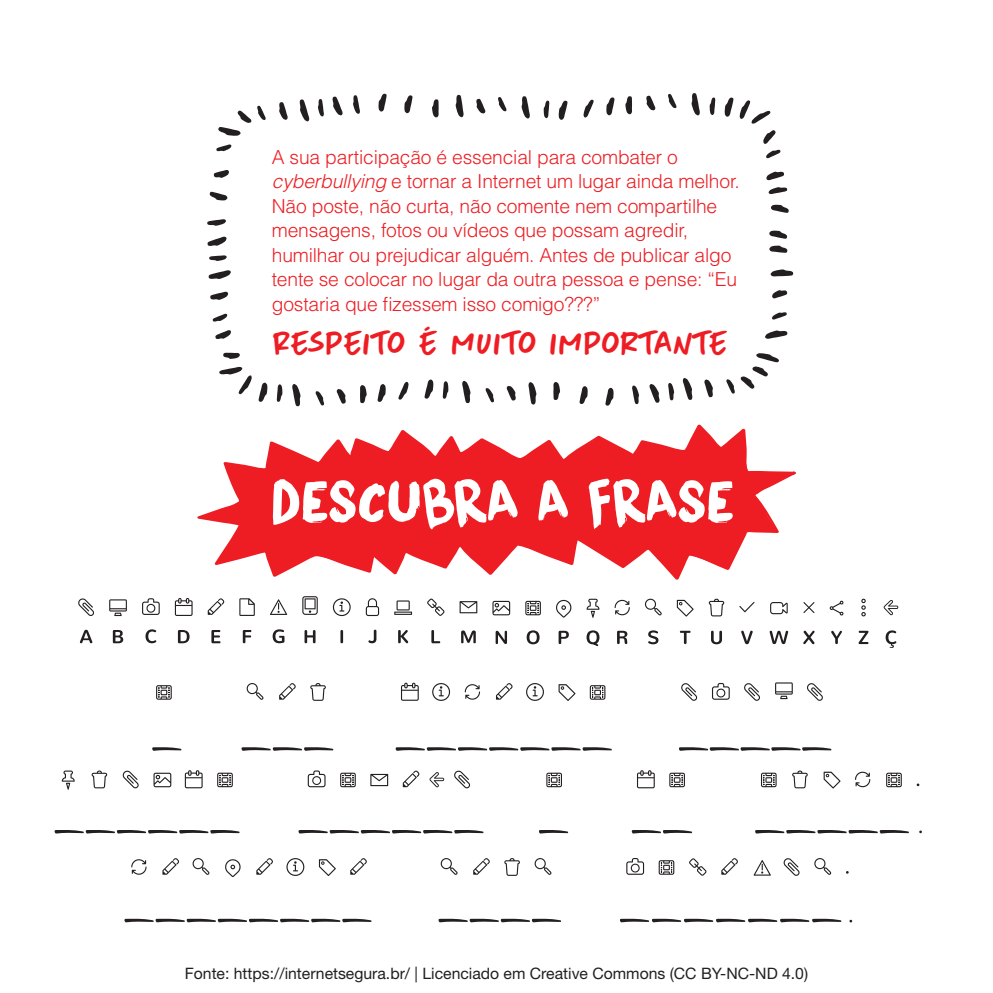
<style>
.page{position:relative;width:993px;height:993px;background:#fff}
.page>*{position:absolute;margin:0;border:0;box-sizing:border-box;transform-origin:0 0}
.t1{font:57.75px "DK Liquid Embrace";color:#fff}
.t2{font:34.12px "DK More Or Less";letter-spacing:.01em;color:#ee1d23}
.t3{font:300 19.25px/24.5px "Helvetica LT Std";letter-spacing:-.01em;color:#ee1d23}
.t4{font:15.75px "Helvetica Neue LT Std";color:#231f20}
.s1{font-style:italic}
</style>
<div class="page">
<svg style="left:398px;top:630px;width:10px;height:13px"></svg>
<svg style="left:394px;top:600px;width:18px;height:14px"></svg>
<svg style="left:431px;top:630px;width:9px;height:13px"></svg>
<svg style="left:427px;top:598px;width:17px;height:17px"></svg>
<svg style="left:461px;top:630px;width:14px;height:13px"></svg>
<svg style="left:459px;top:601px;width:18px;height:12px"></svg>
<svg style="left:368px;top:629px;width:8px;height:14px"></svg>
<svg style="left:365px;top:598px;width:14px;height:18px"></svg>
<svg style="left:340px;top:630px;width:3px;height:13px"></svg>
<svg style="left:333px;top:598px;width:17px;height:18px"></svg>
<svg style="left:304px;top:630px;width:11px;height:13px"></svg>
<svg style="left:302px;top:596px;width:15px;height:18px"></svg>
<svg style="left:80px;top:629px;width:12px;height:14px"></svg>
<svg style="left:78px;top:598px;width:16px;height:17px"></svg>
<svg style="left:113px;top:630px;width:10px;height:13px"></svg>
<svg style="left:109px;top:599px;width:18px;height:17px"></svg>
<svg style="left:145px;top:629px;width:11px;height:14px"></svg>
<svg style="left:142px;top:598px;width:18px;height:16px"></svg>
<svg style="left:178px;top:630px;width:11px;height:13px"></svg>
<svg style="left:175px;top:598px;width:17px;height:17px"></svg>
<svg style="left:211px;top:630px;width:9px;height:13px"></svg>
<svg style="left:208px;top:598px;width:16px;height:16px"></svg>
<svg style="left:243px;top:630px;width:8px;height:13px"></svg>
<svg style="left:239px;top:598px;width:16px;height:17px"></svg>
<svg style="left:272px;top:629px;width:12px;height:14px"></svg>
<svg style="left:270px;top:599px;width:17px;height:15px"></svg>
<svg style="left:495px;top:630px;width:12px;height:14px"></svg>
<svg style="left:492px;top:600px;width:18px;height:15px"></svg>
<svg style="left:526px;top:630px;width:13px;height:14px"></svg>
<svg style="left:525px;top:600px;width:15px;height:15px"></svg>
<svg style="left:558px;top:630px;width:10px;height:14px"></svg>
<svg style="left:556px;top:599px;width:15px;height:18px"></svg>
<svg style="left:586px;top:630px;width:13px;height:16px"></svg>
<svg style="left:586px;top:598px;width:13px;height:19px"></svg>
<svg style="left:617px;top:630px;width:10px;height:14px"></svg>
<svg style="left:614px;top:599px;width:15px;height:16px"></svg>
<svg style="left:648px;top:630px;width:10px;height:14px"></svg>
<svg style="left:645px;top:598px;width:16px;height:17px"></svg>
<svg style="left:679px;top:630px;width:11px;height:14px"></svg>
<svg style="left:676px;top:599px;width:17px;height:17px"></svg>
<svg style="left:711px;top:630px;width:10px;height:14px"></svg>
<svg style="left:708px;top:598px;width:16px;height:18px"></svg>
<svg style="left:741px;top:630px;width:11px;height:14px"></svg>
<svg style="left:739px;top:602px;width:15px;height:10px"></svg>
<svg style="left:769px;top:630px;width:18px;height:14px"></svg>
<svg style="left:770px;top:602px;width:17px;height:12px"></svg>
<svg style="left:803px;top:630px;width:11px;height:14px"></svg>
<svg style="left:803px;top:602px;width:11px;height:11px"></svg>
<svg style="left:831px;top:630px;width:10px;height:14px"></svg>
<svg style="left:829px;top:600px;width:14px;height:15px"></svg>
<svg style="left:858px;top:630px;width:10px;height:14px"></svg>
<svg style="left:861px;top:598px;width:4px;height:18px"></svg>
<svg style="left:885px;top:630px;width:11px;height:17px"></svg>
<svg style="left:883px;top:600px;width:15px;height:15px"></svg>
<svg style="left:131px;top:858px;width:717px;height:18px"></svg>
<svg style="left:156px;top:682px;width:666px;height:18px"></svg>
<svg style="left:774px;top:682px;width:18px;height:17px"></svg>
<svg style="left:753px;top:859px;width:17px;height:16px"></svg>
<svg style="left:152px;top:747px;width:29px;height:3px"></svg>
<svg style="left:241px;top:747px;width:92px;height:3px"></svg>
<svg style="left:395px;top:747px;width:216px;height:3px"></svg>
<svg style="left:679px;top:747px;width:152px;height:3px"></svg>
<svg style="left:55px;top:830px;width:184px;height:3px"></svg>
<svg style="left:298px;top:830px;width:185px;height:3px"></svg>
<svg style="left:755px;top:830px;width:153px;height:3px"></svg>
<svg style="left:631px;top:830px;width:60px;height:3px"></svg>
<svg style="left:539px;top:830px;width:29px;height:3px"></svg>
<svg style="left:620px;top:918px;width:221px;height:4px"></svg>
<svg style="left:124px;top:918px;width:247px;height:4px"></svg>
<svg style="left:438px;top:918px;width:123px;height:4px"></svg>
<svg style="left:62px;top:770px;width:857px;height:19px"></svg>
<svg style="left:197px;top:424px;width:599px;height:155px;fill:#ee1d23"></svg>
<svg style="left:219px;top:366px;width:33px;height:28px"></svg>
<svg style="left:223px;top:352px;width:17px;height:7px"></svg>
<svg style="left:765px;top:330px;width:22px;height:9px"></svg>
<svg style="left:770px;top:269px;width:23px;height:8px"></svg>
<svg style="left:772px;top:290px;width:15px;height:9px"></svg>
<svg style="left:772px;top:312px;width:14px;height:8px"></svg>
<svg style="left:768px;top:187px;width:19px;height:7px"></svg>
<svg style="left:771px;top:205px;width:18px;height:8px"></svg>
<svg style="left:769px;top:230px;width:18px;height:9px"></svg>
<svg style="left:769px;top:245px;width:18px;height:8px"></svg>
<svg style="left:208px;top:270px;width:23px;height:9px"></svg>
<svg style="left:209px;top:255px;width:18px;height:6px"></svg>
<svg style="left:207px;top:236px;width:20px;height:10px"></svg>
<svg style="left:215px;top:330px;width:16px;height:9px"></svg>
<svg style="left:739px;top:100px;width:31px;height:24px"></svg>
<svg style="left:299px;top:99px;width:10px;height:23px"></svg>
<svg style="left:521px;top:96px;width:9px;height:23px"></svg>
<svg style="left:691px;top:93px;width:9px;height:23px"></svg>
<svg style="left:318px;top:99px;width:6px;height:18px"></svg>
<svg style="left:543px;top:100px;width:6px;height:19px"></svg>
<svg style="left:709px;top:97px;width:6px;height:18px"></svg>
<svg style="left:332px;top:96px;width:11px;height:20px"></svg>
<svg style="left:558px;top:100px;width:9px;height:20px"></svg>
<svg style="left:724px;top:97px;width:9px;height:20px"></svg>
<svg style="left:455px;top:94px;width:9px;height:24px"></svg>
<svg style="left:476px;top:99px;width:9px;height:15px"></svg>
<svg style="left:646px;top:95px;width:9px;height:16px"></svg>
<svg style="left:498px;top:97px;width:8px;height:15px"></svg>
<svg style="left:668px;top:94px;width:8px;height:15px"></svg>
<svg style="left:353px;top:95px;width:7px;height:19px"></svg>
<svg style="left:583px;top:99px;width:10px;height:19px"></svg>
<svg style="left:378px;top:93px;width:8px;height:19px"></svg>
<svg style="left:606px;top:97px;width:8px;height:19px"></svg>
<svg style="left:404px;top:95px;width:8px;height:19px"></svg>
<svg style="left:432px;top:99px;width:7px;height:19px"></svg>
<svg style="left:625px;top:96px;width:7px;height:19px"></svg>
<svg style="left:279px;top:102px;width:9px;height:18px"></svg>
<svg style="left:763px;top:130px;width:17px;height:28px"></svg>
<svg style="left:766px;top:171px;width:18px;height:10px"></svg>
<svg style="left:218px;top:106px;width:48px;height:30px"></svg>
<svg style="left:213px;top:170px;width:16px;height:8px"></svg>
<svg style="left:216px;top:144px;width:16px;height:8px"></svg>
<svg style="left:212px;top:313px;width:16px;height:9px"></svg>
<svg style="left:207px;top:219px;width:19px;height:7px"></svg>
<svg style="left:209px;top:191px;width:19px;height:9px"></svg>
<svg style="left:210px;top:291px;width:19px;height:9px"></svg>
<svg style="left:682px;top:378px;width:11px;height:22px"></svg>
<svg style="left:462px;top:380px;width:9px;height:23px"></svg>
<svg style="left:292px;top:384px;width:9px;height:22px"></svg>
<svg style="left:668px;top:383px;width:6px;height:17px"></svg>
<svg style="left:442px;top:381px;width:6px;height:18px"></svg>
<svg style="left:276px;top:384px;width:6px;height:18px"></svg>
<svg style="left:649px;top:384px;width:11px;height:19px"></svg>
<svg style="left:424px;top:379px;width:9px;height:20px"></svg>
<svg style="left:258px;top:382px;width:9px;height:20px"></svg>
<svg style="left:528px;top:382px;width:8px;height:23px"></svg>
<svg style="left:506px;top:386px;width:10px;height:14px"></svg>
<svg style="left:336px;top:389px;width:10px;height:15px"></svg>
<svg style="left:485px;top:388px;width:9px;height:14px"></svg>
<svg style="left:315px;top:391px;width:9px;height:14px"></svg>
<svg style="left:726px;top:353px;width:53px;height:40px"></svg>
<svg style="left:632px;top:385px;width:7px;height:19px"></svg>
<svg style="left:398px;top:381px;width:10px;height:19px"></svg>
<svg style="left:605px;top:387px;width:8px;height:19px"></svg>
<svg style="left:377px;top:384px;width:8px;height:18px"></svg>
<svg style="left:579px;top:386px;width:8px;height:18px"></svg>
<svg style="left:553px;top:382px;width:7px;height:18px"></svg>
<svg style="left:360px;top:385px;width:7px;height:18px"></svg>
<svg style="left:704px;top:379px;width:9px;height:18px"></svg>
<p class="t3" style="left:272px;top:144px;width:469px">A sua participação é essencial para combater o <span class="s1">cyberbullying</span> e tornar a Internet um lugar ainda melhor.<br>Não poste, não curta, não comente nem compartilhe mensagens, fotos ou vídeos que possam agredir, humilhar ou prejudicar alguém. Antes de publicar algo tente se colocar no lugar da outra pessoa e pense: “Eu gostaria que fizessem isso comigo???”</p>
<p class="t2" style="left:272px;top:323px;width:457px">Respeito é muito importante</p>
<p class="t1" style="left:271px;top:459px;width:464px">DESCUBRA A FRASE</p>
<p class="t4" style="left:185px;top:963px;width:624px">Fonte: https://internetsegura.br/ | Licenciado em Creative Commons (CC BY-NC-ND 4.0)</p>
</div>
